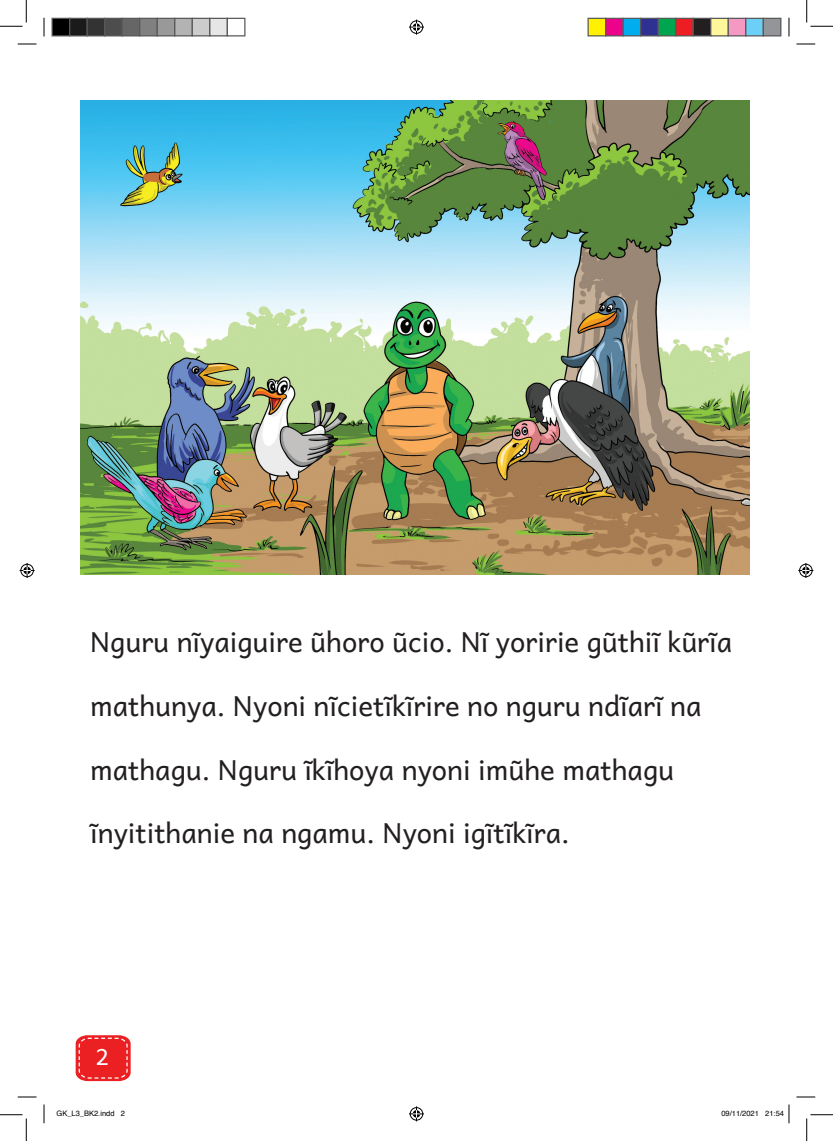
<style>
.page{position:relative;width:833px;height:1141px;background:#fff}
.page>*{position:absolute;margin:0;border:0;box-sizing:border-box;transform-origin:0 0}
.Body_text{font:27.5px "Andika New Basic";color:#231f20}
.t1{font:22.5px "Andika New Basic";color:#fff}
.t2{font:7.5px "Helvetica";color:#000}
</style>
<div class="page">
<svg style="left:76px;top:1035px;width:54px;height:45px;background:#ec3134"></svg>
<img style="left:80px;top:101px;width:669px;height:473px">
<svg style="left:18px;top:43px;width:18px;height:2px"></svg>
<svg style="left:796px;top:43px;width:18px;height:2px"></svg>
<svg style="left:18px;top:1096px;width:18px;height:1px"></svg>
<svg style="left:796px;top:1096px;width:18px;height:1px"></svg>
<svg style="left:43px;top:18px;width:2px;height:18px"></svg>
<svg style="left:43px;top:1104px;width:2px;height:19px"></svg>
<svg style="left:788px;top:18px;width:1px;height:18px"></svg>
<svg style="left:0;top:0;width:27px;height:27px"></svg>
<svg style="left:0;top:1114px;width:27px;height:26px"></svg>
<svg style="left:806px;top:0;width:26px;height:27px"></svg>
<svg style="left:806px;top:1114px;width:26px;height:26px"></svg>
<svg style="left:409px;top:20px;width:15px;height:15px"></svg>
<svg style="left:409px;top:1106px;width:15px;height:15px"></svg>
<svg style="left:20px;top:563px;width:15px;height:15px"></svg>
<svg style="left:798px;top:563px;width:14px;height:15px"></svg>
<div style="left:52px;top:18px;width:18px;height:18px;background:#000"></div>
<div style="left:51px;top:18px;width:19px;height:18px;border:1px solid #595959"></div>
<div style="left:70px;top:18px;width:17px;height:18px;background:#1a1a1a"></div>
<div style="left:69px;top:18px;width:19px;height:18px;border:1px solid #595959"></div>
<div style="left:87px;top:18px;width:18px;height:18px;background:#333"></div>
<div style="left:86px;top:18px;width:19px;height:18px;border:1px solid #595959"></div>
<div style="left:105px;top:18px;width:17px;height:18px;background:#4d4d4d"></div>
<div style="left:104px;top:18px;width:19px;height:18px;border:1px solid #595959"></div>
<div style="left:122px;top:18px;width:18px;height:18px;background:#666"></div>
<div style="left:121px;top:18px;width:19px;height:18px;border:1px solid #595959"></div>
<div style="left:140px;top:18px;width:17px;height:18px;background:#808080"></div>
<div style="left:139px;top:18px;width:19px;height:18px;border:1px solid #595959"></div>
<div style="left:157px;top:18px;width:18px;height:18px;background:#999"></div>
<div style="left:156px;top:18px;width:19px;height:18px;border:1px solid #595959"></div>
<div style="left:175px;top:18px;width:17px;height:18px;background:#b3b3b3"></div>
<div style="left:174px;top:18px;width:19px;height:18px;border:1px solid #595959"></div>
<div style="left:192px;top:18px;width:18px;height:18px;background:#ccc"></div>
<div style="left:191px;top:18px;width:19px;height:18px;border:1px solid #595959"></div>
<div style="left:210px;top:18px;width:17px;height:18px;background:#e6e6e6"></div>
<div style="left:209px;top:18px;width:19px;height:18px;border:1px solid #595959"></div>
<div style="left:226px;top:18px;width:19px;height:18px;border:1px solid #595959"></div>
<div style="left:587px;top:18px;width:18px;height:18px;background:#fff101"></div>
<div style="left:587px;top:18px;width:19px;height:18px;border:1px solid #595959"></div>
<div style="left:605px;top:18px;width:17px;height:18px;background:#ed028c"></div>
<div style="left:604px;top:18px;width:19px;height:18px;border:1px solid #595959"></div>
<div style="left:622px;top:18px;width:18px;height:18px;background:#00aeef"></div>
<div style="left:622px;top:18px;width:19px;height:18px;border:1px solid #595959"></div>
<div style="left:640px;top:18px;width:17px;height:18px;background:#2e3092"></div>
<div style="left:639px;top:18px;width:19px;height:18px;border:1px solid #595959"></div>
<div style="left:657px;top:18px;width:18px;height:18px;background:#00a54f"></div>
<div style="left:657px;top:18px;width:19px;height:18px;border:1px solid #595959"></div>
<div style="left:675px;top:18px;width:17px;height:18px;background:#ee1d23"></div>
<div style="left:674px;top:18px;width:19px;height:18px;border:1px solid #595959"></div>
<div style="left:692px;top:18px;width:18px;height:18px;background:#231f20"></div>
<div style="left:692px;top:18px;width:19px;height:18px;border:1px solid #595959"></div>
<div style="left:710px;top:18px;width:17px;height:18px;background:#fff79a"></div>
<div style="left:709px;top:18px;width:19px;height:18px;border:1px solid #595959"></div>
<div style="left:727px;top:18px;width:18px;height:18px;background:#f499c2"></div>
<div style="left:727px;top:18px;width:19px;height:18px;border:1px solid #595959"></div>
<div style="left:745px;top:18px;width:17px;height:18px;background:#6bcff6"></div>
<div style="left:744px;top:18px;width:19px;height:18px;border:1px solid #595959"></div>
<div style="left:762px;top:18px;width:18px;height:18px;background:#939598"></div>
<div style="left:762px;top:18px;width:19px;height:18px;border:1px solid #595959"></div>
<svg style="left:788px;top:1104px;width:1px;height:19px"></svg>
<p class="Body_text" style="left:90px;top:616px;width:643px">Nguru nĩyaiguire ũhoro ũcio. Nĩ yoririe gũthiĩ kũrĩa</p>
<p class="Body_text" style="left:90px;top:680px;width:612px">mathunya. Nyoni nĩcietĩkĩrire no nguru ndĩarĩ na</p>
<p class="Body_text" style="left:90px;top:744px;width:585px">mathagu. Nguru ĩkĩhoya nyoni imũhe mathagu</p>
<p class="Body_text" style="left:90px;top:808px;width:481px">ĩnyitithanie na ngamu. Nyoni igĩtĩkĩra.</p>
<p class="t1" style="left:96px;top:1035px;width:15px">2</p>
<p class="t2" style="left:56px;top:1107px;width:70px">GK_L3_BK2.indd 2</p>
<p class="t2" style="left:721px;top:1107px;width:64px">09/11/2021 21:54</p>
</div>
